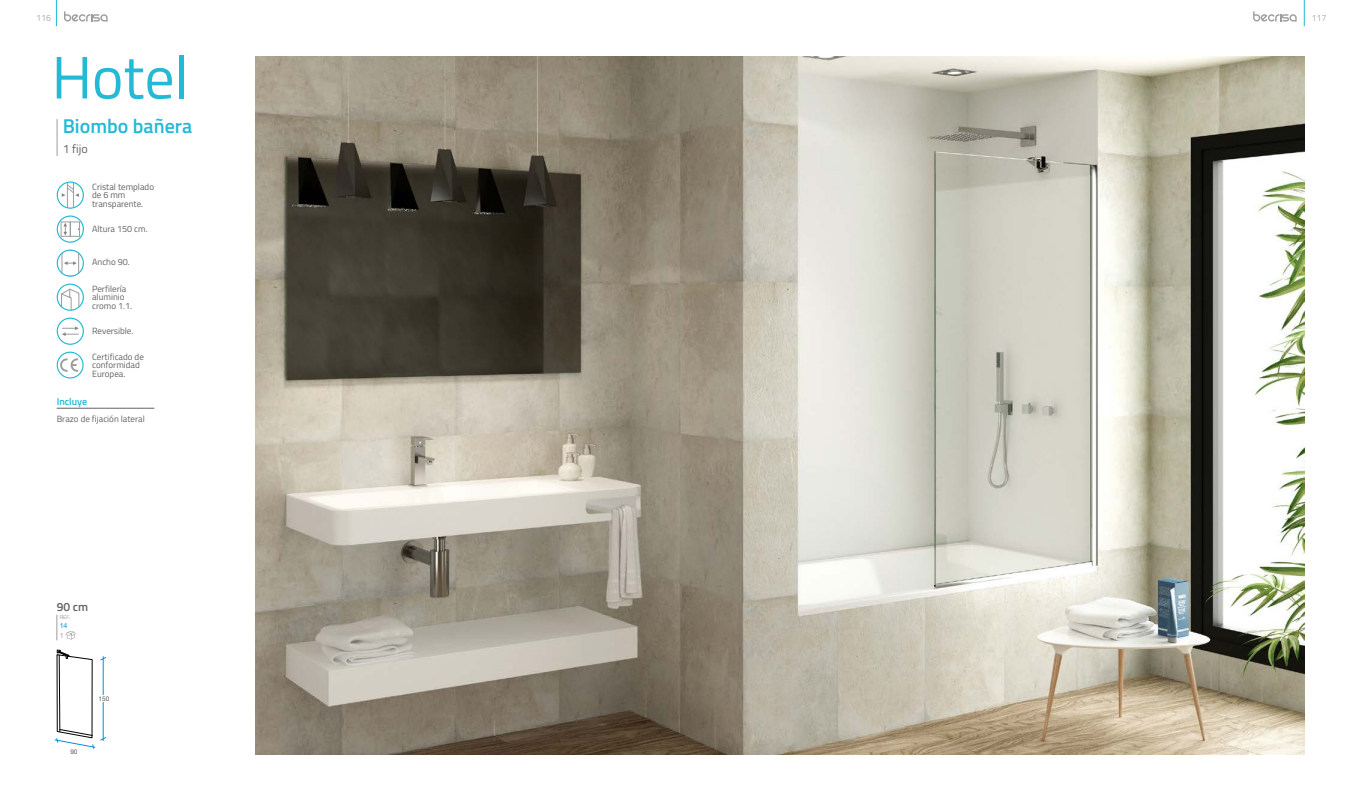
<style>
.page{position:relative;width:1361px;height:794px;background:#fff}
.page>*{position:absolute;margin:0;border:0;box-sizing:border-box;transform-origin:0 0}
.t1{font:60px "Titillium Web";color:#24b9d5}
.t2{font:600 20px "Titillium Web";color:#24b9d5}
.t3{font:12px "Titillium Web";color:#646363}
.t4{font:600 12px "Titillium Web";color:#646363}
.t5{font:600 10px "Titillium Web";color:#24b9d5}
.t6{font:9px/8.5px "Titillium Web";color:#646363}
.t7{font:300 9px "Titillium Web";color:#9d9d9c}
.t8{font:7px "Helvetica Neue LT Std";color:#0091d3}
.t9{font:7px "Helvetica Neue LT Std";color:#9d9d9c}
.t10{font:6.4px "Helvetica Neue LT Std";color:#575756}
.t11{font:5px "Helvetica Neue LT Std";color:#9d9d9c}
</style>
<div class="page">
<svg style="left:56px;top:0;width:1px;height:26px"></svg>
<svg style="left:1303px;top:0;width:1px;height:26px"></svg>
<svg style="left:1253px;top:11px;width:43px;height:11px"></svg>
<svg style="left:64px;top:11px;width:44px;height:11px"></svg>
<svg style="left:55px;top:650px;width:51px;height:99px"></svg>
<div style="left:57px;top:181px;width:27px;height:28px;border:1px solid #24b9d5;border-radius:50%"></div>
<svg style="left:62px;top:182px;width:17px;height:26px"></svg>
<div style="left:57px;top:215px;width:27px;height:28px;border:1px solid #24b9d5;border-radius:50%"></div>
<div style="left:61px;top:221px;width:10px;height:16px;border:1px solid #9d9d9c"></div>
<div style="left:70px;top:221px;width:10px;height:16px;border:1px solid #9d9d9c"></div>
<svg style="left:63px;top:223px;width:4px;height:13px"></svg>
<svg style="left:57px;top:119px;width:1px;height:37px"></svg>
<div style="left:57px;top:351px;width:27px;height:27px;border:1px solid #24b9d5;border-radius:50%"></div>
<svg style="left:60px;top:358px;width:18px;height:14px"></svg>
<div style="left:57px;top:317px;width:27px;height:28px;border:1px solid #24b9d5;border-radius:50%"></div>
<svg style="left:62px;top:326px;width:17px;height:10px"></svg>
<svg style="left:60px;top:288px;width:20px;height:22px"></svg>
<div style="left:57px;top:283px;width:27px;height:28px;border:1px solid #24b9d5;border-radius:50%"></div>
<img style="left:255px;top:57px;width:1049px;height:697px">
<hr style="left:57px;top:408px;width:97px;height:1px;background:#646363">
<div style="left:57px;top:249px;width:27px;height:28px;border:1px solid #24b9d5;border-radius:50%"></div>
<svg style="left:61px;top:250px;width:19px;height:26px"></svg>
<svg style="left:57px;top:615px;width:1px;height:25px"></svg>
<svg style="left:66px;top:631px;width:10px;height:8px"></svg>
<p class="t7" style="left:36px;top:11px;width:17px">116</p>
<p class="t7" style="left:1311px;top:11px;width:17px">117</p>
<h1 class="t1" style="left:52px;top:34px;width:138px">Hotel</h1>
<h2 class="t2" style="left:63px;top:111px;width:131px">Biombo bañera</h2>
<h3 class="t3" style="left:63px;top:140px;width:26px">1 fijo</h3>
<p class="t6" style="left:92px;top:182px;width:63px">Cristal templado de 6 mm transparente.</p>
<p class="t6" style="left:92px;top:224px;width:57px">Altura 150 cm.</p>
<p class="t6" style="left:92px;top:257px;width:39px">Ancho 90.</p>
<p class="t6" style="left:92px;top:284px;width:41px">Perfilería aluminio cromo 1.1.</p>
<p class="t6" style="left:92px;top:326px;width:43px">Reversible.</p>
<p class="t6" style="left:92px;top:352px;width:53px">Certificado de conformidad<br>Europea.</p>
<p class="t5" style="left:57px;top:394px;width:32px">Incluye</p>
<p class="t6" style="left:57px;top:414px;width:90px">Brazo de fijación lateral</p>
<h3 class="t4" style="left:57px;top:598px;width:33px">90 cm</h3>
<p class="t11" style="left:60px;top:614px;width:12px">REF.</p>
<p class="t8" style="left:60px;top:621px;width:9px">14</p>
<p class="t9" style="left:60px;top:631px;width:5px">1</p>
<p class="t10" style="left:70px;top:748px;width:9px">90</p>
<p class="t10" style="left:99px;top:694px;width:12px">150</p>
</div>
